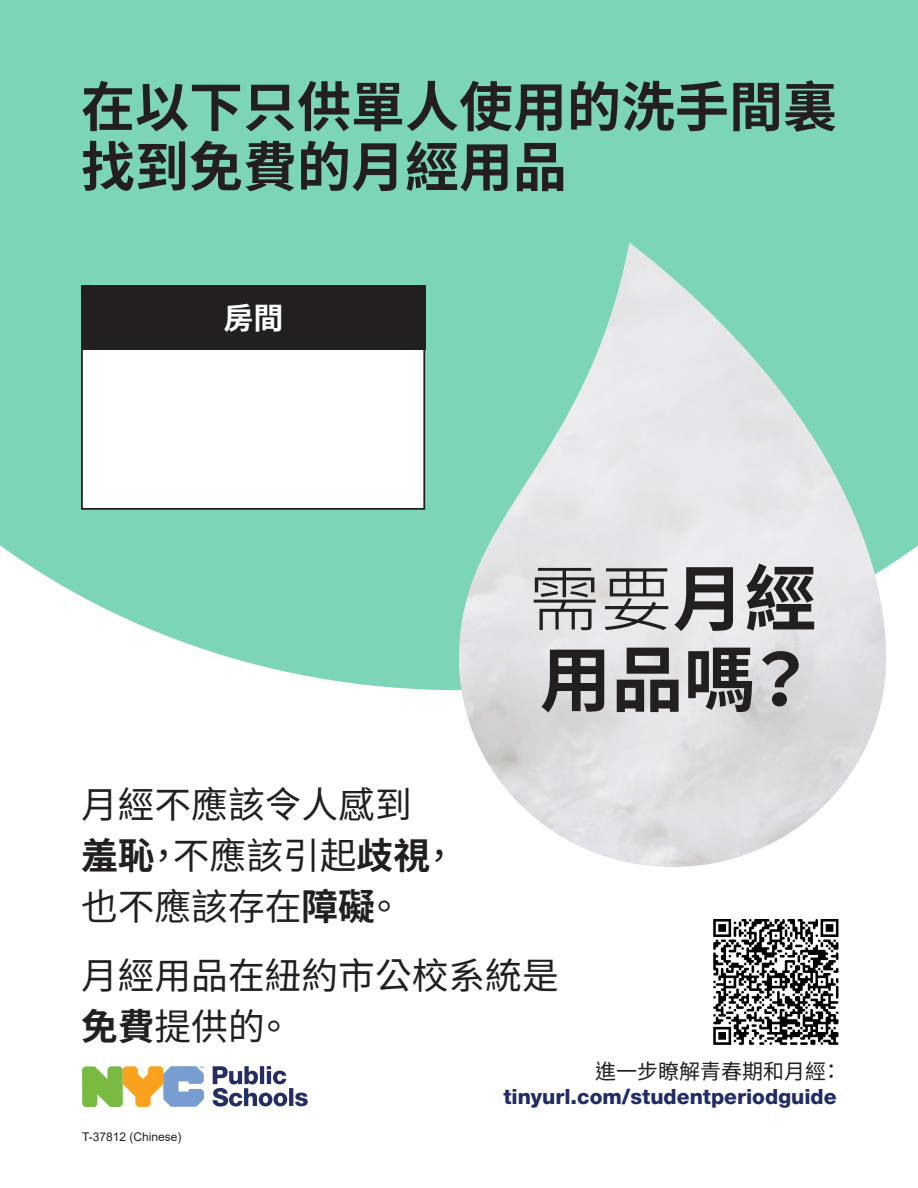
<style>
.page{position:relative;width:918px;height:1188px;background:#fff}
.page>*{position:absolute;margin:0;border:0;box-sizing:border-box;transform-origin:0 0}
.Header_1{font:700 72px/81px "Noto Sans CJ Ktc";color:#231f20}
.Header_1-2{font:700 54px/60px "Noto Sans CJ Ktc";color:#231f20}
.Header_1-3{font:36.75px/51px "Noto Sans CJ Ktc";color:#231f20}
.Subheader{font:700 30px "Noto Sans CJ Ktc";color:#fff}
.Header_1-4{font:800 21px/25.2px "Helvetica Neue LT Std";color:#202c65;text-align:right}
.t1{font:12px "Arial";color:#231f20}
.s1{font-weight:300}
.s2{font-weight:700}
.s3{font-family:"Noto Sans CJ Ktc";font-weight:400;color:#231f20}
</style>
<div class="page">
<div style="left:0;top:0;width:918px;height:690px;background:#7cd5b7"></div>
<svg style="left:82px;top:1066px;width:122px;height:41px"></svg>
<svg style="left:213px;top:1066px;width:74px;height:41px"></svg>
<svg style="left:289px;top:1088px;width:4px;height:18px"></svg>
<svg style="left:295px;top:1093px;width:13px;height:13px"></svg>
<img style="left:459px;top:243px;width:427px;height:624px">
<div style="left:82px;top:286px;width:342px;height:223px;background:#fff"></div>
<div style="left:81px;top:285px;width:344px;height:225px;border:2px solid #231f20"></div>
<div style="left:82px;top:285px;width:343px;height:65px;background:#231f20"></div>
<img style="left:713px;top:919px;width:126px;height:126px">
<h1 class="Header_1-2" style="left:81px;top:78px;width:757px">在以下只供單人使用的洗手間裏找到免費的月經用品</h1>
<h2 class="Subheader" style="left:224px;top:302px;width:61px">房間</h2>
<h1 class="Header_1" style="left:529px;top:559px;width:290px"><span class="s1">需要</span>月經用品嗎？</h1>
<h1 class="Header_1-3" style="left:81px;top:779px;width:378px">月經不應該令人感到<span class="s2">羞恥</span>，不應該引起<span class="s2">歧視</span>，也不應該存在<span class="s2">障礙</span>。</h1>
<h1 class="Header_1-3" style="left:81px;top:951px;width:479px">月經用品在紐約市公校系統是<span class="s2">免費</span>提供的。</h1>
<p class="t1" style="left:82px;top:1128px;width:101px">T-37812 (Chinese)</p>
<h1 class="Header_1-4" style="left:503px;top:1058px;width:340px"><span class="s3">進一步瞭解青春期和月經：</span>tinyurl.com/studentperiodguide</h1>
</div>
